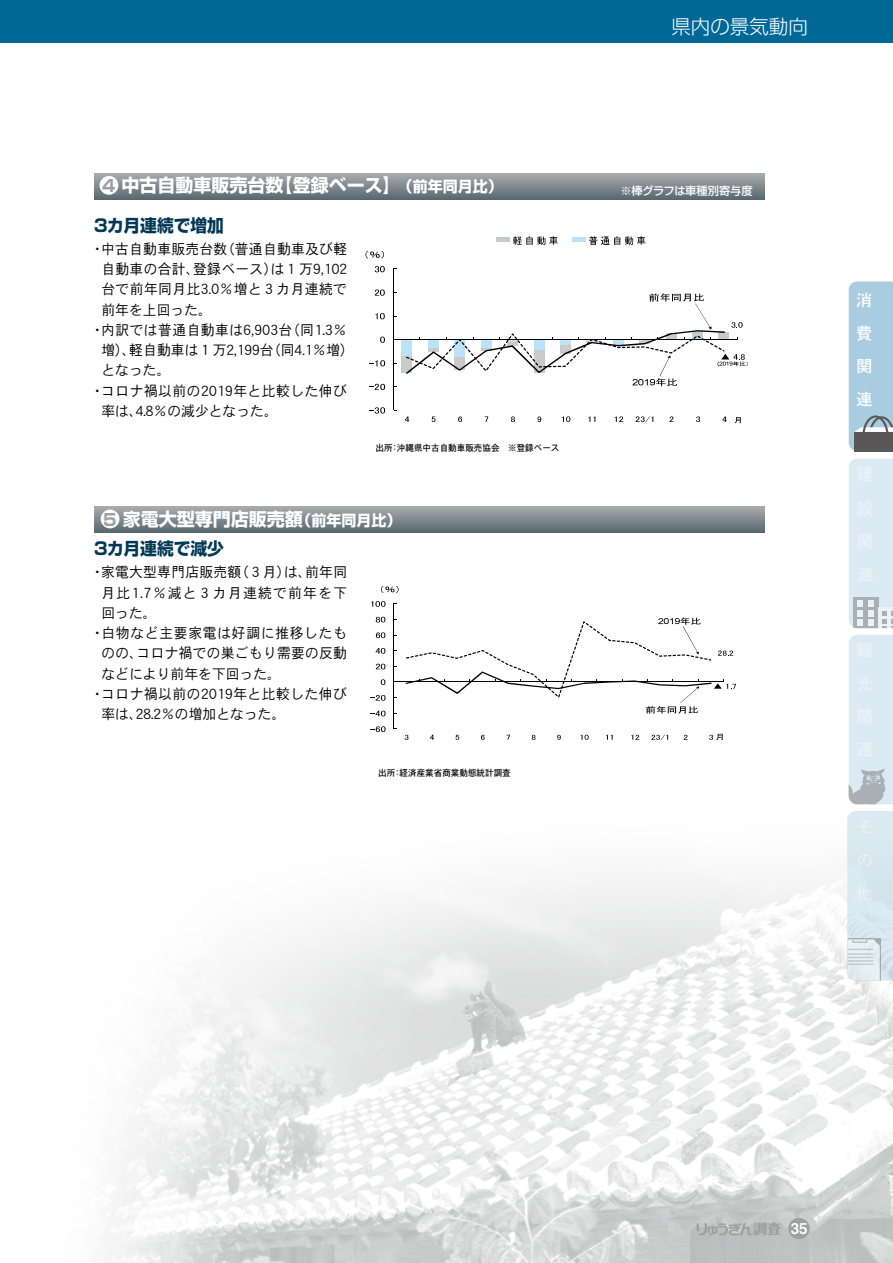
<style>
.page{position:relative;width:893px;height:1263px;background:#fff}
.page>*{position:absolute;margin:0;border:0;box-sizing:border-box;transform-origin:0 0}
.t1{font:300 19.5px "Shin Go Pro";color:#fff}
.t2{font:700 18px "Shin Go Pro";color:#fff}
.t3{font:700 17.25px "Shin Go Pro";color:#003856}
.t4{font:16.5px/33px "DFPHS Gothic CID W5";color:#fff;text-align:justify}
.t5{font:14.85px "Midashi Go Pro MB31";color:#fff}
.t6{font:14.25px "DFPHS Gothic CID W3";letter-spacing:.02em;color:#000}
.t7{font:14.25px "DFPHS Gothic CID W3";color:#000}
.t8{font:14.25px "DFPHS Gothic CID W3";letter-spacing:.09em;color:#000}
.t9{font:14.25px "DFPHS Gothic CID W3";letter-spacing:.05em;color:#000}
.t10{font:500 11.25px "Shin Go Pro";letter-spacing:-.015em;color:#fff}
.t11{font:9px "DFPHS Gothic CID W5";color:#000;scale:.95 1}
.s1{font-size:16.5px;color:#9fa0a0}
.s2{font-size:15px}
</style>
<div class="page">
<img style="left:111px;top:727px;width:782px;height:536px">
<svg style="left:849px;top:281px;width:44px;height:170px;background:#a0c0d1"></svg>
<svg style="left:849px;top:459px;width:44px;height:169px;background:#d8e6ee"></svg>
<svg style="left:848px;top:635px;width:45px;height:169px;background:#d6e4ec"></svg>
<svg style="left:847px;top:811px;width:46px;height:170px;background:#d9e6ee"></svg>
<div style="left:95px;top:173px;width:669px;height:26px;background:linear-gradient(to bottom,#abacad,#5d6c75)"></div>
<div style="left:95px;top:506px;width:669px;height:26px;background:linear-gradient(to bottom,#abacad,#5d6c75)"></div>
<div style="left:100px;top:176px;width:18px;height:19px;background:#fff;border-radius:50%"></div>
<div style="left:101px;top:510px;width:18px;height:18px;background:#fff;border-radius:50%"></div>
<hr style="left:496px;top:238px;width:14px;height:4px;background:#c9caca">
<svg style="left:513px;top:236px;width:45px;height:9px"></svg>
<hr style="left:572px;top:238px;width:14px;height:4px;background:#bae3f9">
<svg style="left:589px;top:236px;width:56px;height:9px"></svg>
<div style="left:402px;top:339px;width:10px;height:18px;background:#bae3f9"></div>
<div style="left:402px;top:357px;width:10px;height:16px;background:#c9caca"></div>
<hr style="left:394px;top:269px;width:1px;height:141px;background:#000">
<hr style="left:394px;top:339px;width:343px;height:1px;background:#000">
<svg style="left:369px;top:407px;width:16px;height:7px"></svg>
<svg style="left:369px;top:384px;width:16px;height:6px"></svg>
<svg style="left:369px;top:360px;width:16px;height:6px"></svg>
<svg style="left:380px;top:337px;width:5px;height:6px"></svg>
<svg style="left:375px;top:313px;width:10px;height:6px"></svg>
<svg style="left:375px;top:289px;width:10px;height:7px"></svg>
<svg style="left:375px;top:266px;width:10px;height:6px"></svg>
<svg style="left:405px;top:416px;width:4px;height:6px"></svg>
<svg style="left:432px;top:416px;width:3px;height:6px"></svg>
<svg style="left:458px;top:416px;width:4px;height:6px"></svg>
<svg style="left:485px;top:416px;width:3px;height:6px"></svg>
<svg style="left:511px;top:416px;width:4px;height:6px"></svg>
<svg style="left:537px;top:416px;width:4px;height:6px"></svg>
<svg style="left:562px;top:416px;width:8px;height:6px"></svg>
<svg style="left:588px;top:416px;width:7px;height:6px"></svg>
<svg style="left:615px;top:416px;width:8px;height:6px"></svg>
<svg style="left:636px;top:416px;width:17px;height:6px"></svg>
<svg style="left:669px;top:416px;width:4px;height:6px"></svg>
<svg style="left:696px;top:416px;width:4px;height:6px"></svg>
<svg style="left:722px;top:416px;width:5px;height:6px"></svg>
<svg style="left:365px;top:251px;width:19px;height:8px"></svg>
<svg style="left:405px;top:293px;width:343px;height:93px"></svg>
<svg style="left:735px;top:417px;width:6px;height:6px"></svg>
<hr style="left:393px;top:604px;width:1px;height:125px;background:#000">
<hr style="left:394px;top:682px;width:329px;height:1px;background:#000">
<svg style="left:370px;top:726px;width:15px;height:6px"></svg>
<svg style="left:370px;top:711px;width:15px;height:5px"></svg>
<svg style="left:370px;top:695px;width:15px;height:6px"></svg>
<svg style="left:381px;top:679px;width:4px;height:6px"></svg>
<svg style="left:376px;top:664px;width:9px;height:5px"></svg>
<svg style="left:376px;top:648px;width:9px;height:6px"></svg>
<svg style="left:376px;top:632px;width:9px;height:6px"></svg>
<svg style="left:376px;top:617px;width:9px;height:5px"></svg>
<svg style="left:371px;top:601px;width:14px;height:6px"></svg>
<svg style="left:405px;top:735px;width:3px;height:5px"></svg>
<svg style="left:430px;top:735px;width:4px;height:5px"></svg>
<svg style="left:455px;top:735px;width:4px;height:5px"></svg>
<svg style="left:481px;top:735px;width:4px;height:5px"></svg>
<svg style="left:506px;top:735px;width:4px;height:5px"></svg>
<svg style="left:532px;top:735px;width:4px;height:5px"></svg>
<svg style="left:557px;top:735px;width:4px;height:5px"></svg>
<svg style="left:581px;top:735px;width:8px;height:5px"></svg>
<svg style="left:606px;top:735px;width:7px;height:5px"></svg>
<svg style="left:631px;top:735px;width:8px;height:5px"></svg>
<svg style="left:651px;top:734px;width:17px;height:6px"></svg>
<svg style="left:684px;top:735px;width:4px;height:5px"></svg>
<svg style="left:381px;top:586px;width:18px;height:7px"></svg>
<svg style="left:405px;top:617px;width:331px;height:97px"></svg>
<svg style="left:709px;top:734px;width:14px;height:6px"></svg>
<svg style="left:696px;top:1222px;width:85px;height:13px"></svg>
<div style="left:788px;top:1218px;width:22px;height:21px;background:#9fa0a0;border-radius:50%"></div>
<div style="left:0;top:0;width:893px;height:43px;background:#006896"></div>
<p class="t2" style="left:102px;top:171px;width:402px"><span class="s1">4</span> 中古自動車販売台数【登録ベース】<span class="s2">（前年同月比）</span></p>
<p class="t3" style="left:93px;top:212px;width:133px">３カ月連続で増加</p>
<p class="t6" style="left:90px;top:241px;width:258px">・中古自動車販売台数（普通自動車及び軽</p>
<p class="t6" style="left:101px;top:261px;width:247px">自動車の合計、登録ベース）は１万9,102</p>
<p class="t6" style="left:101px;top:281px;width:247px">台で前年同月比3.0％増と３カ月連続で</p>
<p class="t7" style="left:101px;top:302px;width:112px">前年を上回った。</p>
<p class="t6" style="left:90px;top:322px;width:258px">・内訳では普通自動車は6,903台（同1.3％</p>
<p class="t6" style="left:101px;top:342px;width:254px">増）、軽自動車は１万2,199台（同4.1％増）</p>
<p class="t6" style="left:101px;top:362px;width:71px">となった。</p>
<p class="t6" style="left:90px;top:383px;width:258px">・コロナ禍以前の2019年と比較した伸び</p>
<p class="t7" style="left:101px;top:403px;width:178px">率は、4.8％の減少となった。</p>
<p class="t11" style="left:376px;top:443px;width:195px">出所：沖縄県中古自動車販売協会　※登録ベース</p>
<p class="t2" style="left:103px;top:505px;width:300px"><span class="s1">5</span> 家電大型専門店販売額<span class="s2">（前年同月比）</span></p>
<p class="t3" style="left:93px;top:535px;width:133px">３カ月連続で減少</p>
<p class="t6" style="left:90px;top:564px;width:258px">・家電大型専門店販売額（３月）は、前年同</p>
<p class="t8" style="left:101px;top:585px;width:247px">月比1.7％減と３カ月連続で前年を下</p>
<p class="t6" style="left:101px;top:605px;width:57px">回った。</p>
<p class="t9" style="left:90px;top:625px;width:258px">・白物など主要家電は好調に推移したも</p>
<p class="t6" style="left:101px;top:645px;width:247px">のの、コロナ禍での巣ごもり需要の反動</p>
<p class="t7" style="left:101px;top:666px;width:181px">などにより前年を下回った。</p>
<p class="t6" style="left:90px;top:686px;width:258px">・コロナ禍以前の2019年と比較した伸び</p>
<p class="t7" style="left:101px;top:706px;width:186px">率は、28.2％の増加となった。</p>
<p class="t11" style="left:378px;top:768px;width:141px">出所：経済産業省商業動態統計調査</p>
<h1 class="t1" style="left:671px;top:11px;width:138px">県内の景気動向</h1>
<p class="t10" style="left:620px;top:181px;width:134px">※棒グラフは車種別寄与度</p>
<p class="t4" style="left:856px;top:283px;width:17px">消費関連</p>
<p class="t5" style="left:791px;top:1216px;width:18px">35</p>
</div>
